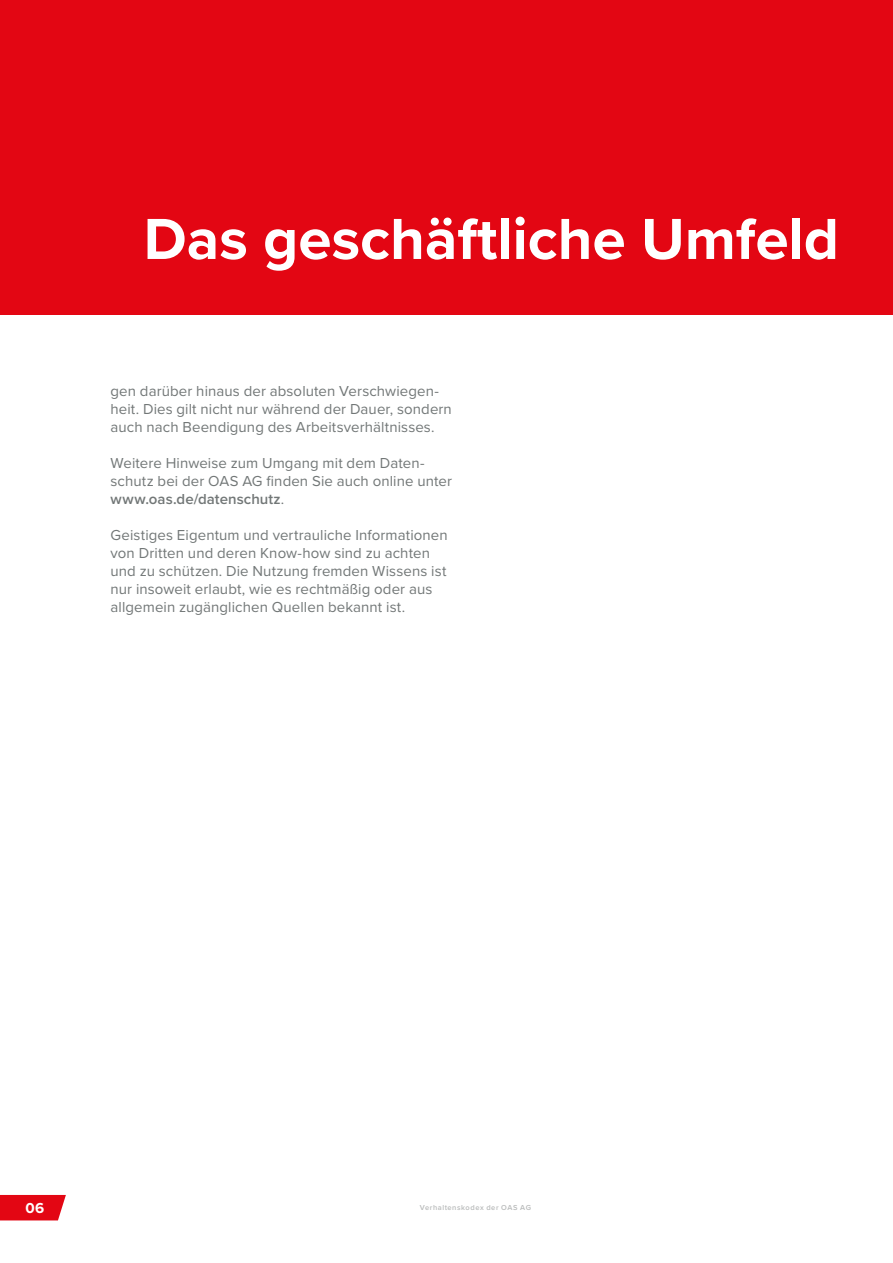
<style>
.page{position:relative;width:893px;height:1263px;background:#fff}
.page>*{position:absolute;margin:0;border:0;box-sizing:border-box;transform-origin:0 0}
.t1{font:700 60px "Proxima Nova";color:#fff}
.t2{font:15px/18px "Proxima Nova";letter-spacing:.005em;color:#727777}
.t3{font:700 15px "Proxima Nova";color:#fff}
.t4{font:600 7.5px "Proxima Nova";letter-spacing:.07em;color:#b9bbbb}
.s1{font-weight:600}
</style>
<div class="page">
<div style="left:0;top:1195px;width:66px;height:25px;background:#e30613"></div>
<div style="left:0;top:0;width:893px;height:315px;background:#e30613"></div>
<h1 class="t1" style="left:144px;top:194px;width:697px">Das geschäftliche Umfeld</h1>
<p class="t2" style="left:111px;top:381px;width:343px">gen darüber hinaus der absoluten Verschwiegen&shy;heit. Dies gilt nicht nur während der Dauer, sondern auch nach Beendigung des Arbeitsverhältnisses.</p>
<p class="t2" style="left:111px;top:453px;width:343px">Weitere Hinweise zum Umgang mit dem Daten&shy;schutz bei der OAS AG finden Sie auch online unter <span class="s1">www.oas.de/datenschutz</span>.</p>
<p class="t2" style="left:111px;top:525px;width:339px">Geistiges Eigentum und vertrauliche Informationen von Dritten und deren Know-how sind zu achten und zu schützen. Die Nutzung fremden Wissens ist nur insoweit erlaubt, wie es rechtmäßig oder aus allgemein zugänglichen Quellen bekannt ist.</p>
<p class="t3" style="left:26px;top:1196px;width:20px">06</p>
<p class="t4" style="left:420px;top:1202px;width:113px">Verhaltenskodex der OAS AG</p>
</div>
